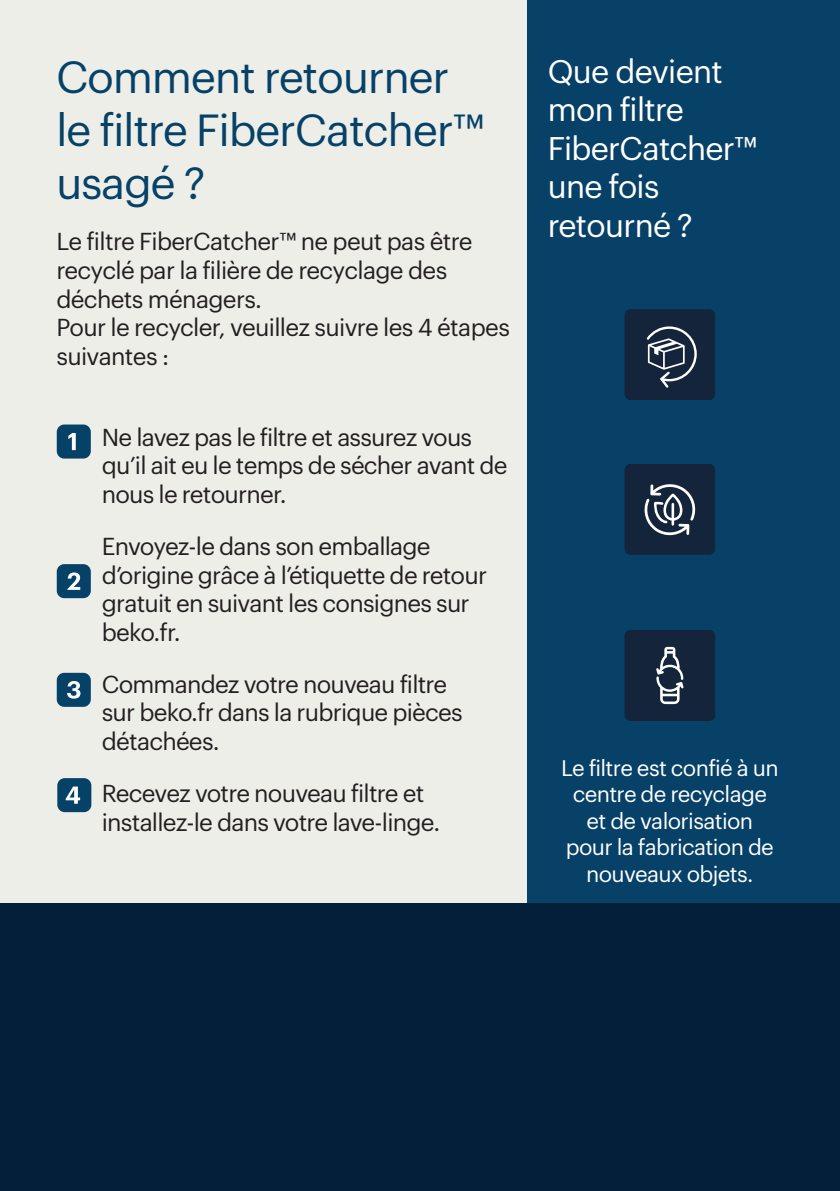
<style>
.page{position:relative;width:840px;height:1191px;background:#fff}
.page>*{position:absolute;margin:0;border:0;box-sizing:border-box;transform-origin:0 0}
.t1{font:44px/52.8px "Grundig Basics";color:#064167}
.t2{font:32px/38.4px "Grundig Basics";color:#fff}
.t3{font:24px/28.8px "Grundig Basics";letter-spacing:-.005em;color:#231f20}
.t4{font:22px/26.4px "Grundig Basics";color:#fff;text-align:center}
</style>
<div class="page">
<div style="left:0;top:0;width:839px;height:1191px;background:#eeeee9"></div>
<div style="left:527px;top:0;width:312px;height:937px;background:#074168"></div>
<div style="left:0;top:903px;width:839px;height:288px;background:#031f3a"></div>
<svg style="left:624px;top:309px;width:91px;height:91px;background:#26354a"></svg>
<svg style="left:624px;top:464px;width:91px;height:91px;background:#29384c"></svg>
<svg style="left:624px;top:630px;width:91px;height:91px;background:#213146"></svg>
<div style="left:57px;top:424px;width:34px;height:34px;background:#064167;border-radius:7px"></div>
<svg style="left:68px;top:433px;width:8px;height:17px"></svg>
<div style="left:57px;top:564px;width:34px;height:34px;background:#064167;border-radius:7px"></div>
<svg style="left:67px;top:572px;width:13px;height:18px"></svg>
<div style="left:57px;top:673px;width:34px;height:34px;background:#064167;border-radius:7px"></div>
<svg style="left:67px;top:681px;width:13px;height:17px"></svg>
<div style="left:57px;top:778px;width:34px;height:34px;background:#064167;border-radius:7px"></div>
<svg style="left:66px;top:786px;width:14px;height:17px"></svg>
<p class="t1" style="left:57px;top:47px;width:428px">Comment retourner le filtre FiberCatcher™ usagé ?</p>
<p class="t3" style="left:57px;top:225px;width:416px">Le filtre FiberCatcher™ ne peut pas être recyclé par la filière de recyclage des déchets ménagers.</p>
<p class="t3" style="left:57px;top:311px;width:454px">Pour le recycler, veuillez suivre les 4 étapes suivantes :</p>
<p class="t3" style="left:102px;top:420px;width:406px">Ne lavez pas le filtre et assurez vous qu’il ait eu le temps de sécher avant de nous le retourner.</p>
<p class="t3" style="left:102px;top:529px;width:386px">Envoyez-le dans son emballage d’origine grâce à l’étiquette de retour gratuit en suivant les consignes sur beko.fr.</p>
<p class="t3" style="left:102px;top:667px;width:361px">Commandez votre nouveau filtre sur beko.fr dans la rubrique pièces détachées.</p>
<p class="t3" style="left:102px;top:776px;width:339px">Recevez votre nouveau filtre et installez-le dans votre lave-linge.</p>
<p class="t2" style="left:547px;top:50px;width:210px">Que devient mon filtre<br>FiberCatcher™ une fois retourné ?</p>
<p class="t4" style="left:561px;top:753px;width:218px">Le filtre est confié à un centre de recyclage et de valorisation pour la fabrication de nouveaux objets.</p>
</div>
